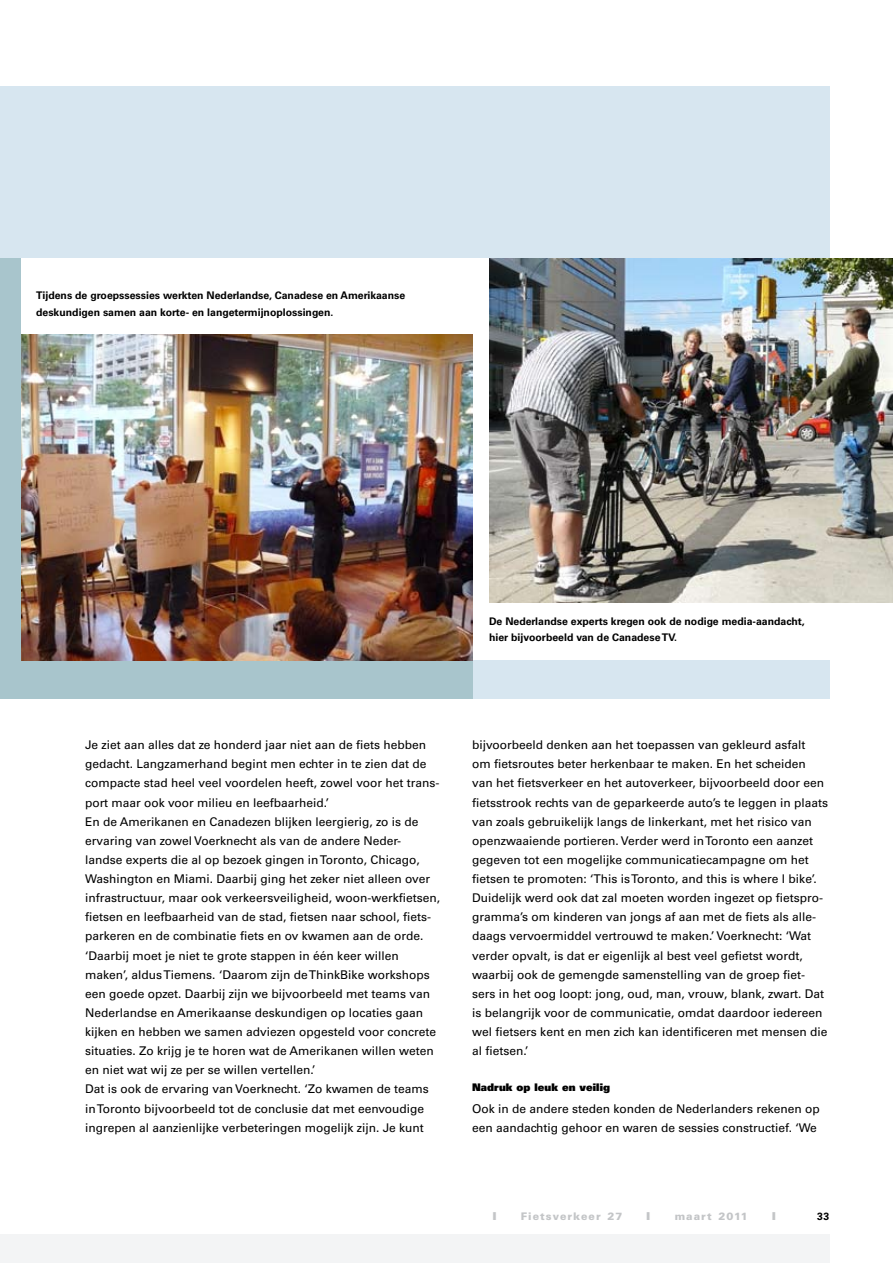
<style>
.page{position:relative;width:893px;height:1263px;background:#fff}
.page>*{position:absolute;margin:0;border:0;box-sizing:border-box;transform-origin:0 0}
.t1{font:12px/19.2px "Univers LT";color:#000}
.t2{font:900 10.8px "Univers LT";color:#c3c5c7;scale:1.2 1}
.t3{font:700 10.5px/16.5px "Univers LT";color:#000}
.t4{font:900 10.5px "Univers LT";letter-spacing:.1em;color:#c3c5c7}
.t5{font:900 10.5px "Univers";letter-spacing:.01em;color:#000}
</style>
<div class="page">
<div style="left:0;top:1234px;width:829px;height:29px;background:#f3f4f5"></div>
<div style="left:0;top:86px;width:829px;height:612px;background:#d7e6f0"></div>
<div style="left:0;top:258px;width:472px;height:440px;background:#a8c5cc"></div>
<div style="left:21px;top:258px;width:872px;height:402px;background:#fff"></div>
<img style="left:21px;top:335px;width:451px;height:325px">
<img style="left:489px;top:258px;width:404px;height:345px">
<p class="t3" style="left:36px;top:287px;width:371px">Tijdens de groepssessies werkten Nederlandse, Canadese en Amerikaanse deskundigen samen aan korte- en langetermijnoplossingen.</p>
<p class="t3" style="left:489px;top:613px;width:317px">De Nederlandse experts kregen ook de nodige media-aandacht, hier bijvoorbeeld van de Canadese TV.</p>
<p class="t1" style="left:85px;top:735px;width:357px">Je ziet aan alles dat ze honderd jaar niet aan de fiets hebben gedacht. Langzamerhand begint men echter in te zien dat de compacte stad heel veel voordelen heeft, zowel voor het trans&shy;port maar ook voor milieu en leefbaarheid.’<br>En de Amerikanen en Canadezen blijken leergierig, zo is de ervaring van zowel Voerknecht als van de andere Neder&shy;landse experts die al op bezoek gingen in Toronto, Chicago, Washington en Miami. Daarbij ging het zeker niet alleen over infrastructuur, maar ook verkeersveiligheid, woon-werkfietsen, fietsen en leefbaarheid van de stad, fietsen naar school, fiets&shy;parkeren en de combinatie fiets en ov kwamen aan de orde. ‘Daarbij moet je niet te grote stappen in één keer willen maken’, aldus Tiemens. ‘Daarom zijn de ThinkBike workshops een goede opzet. Daarbij zijn we bijvoorbeeld met teams van Nederlandse en Amerikaanse deskundigen op locaties gaan kijken en hebben we samen adviezen opgesteld voor concrete situaties. Zo krijg je te horen wat de Amerikanen willen weten en niet wat wij ze per se willen vertellen.’<br>Dat is ook de ervaring van Voerknecht. ‘Zo kwamen de teams in Toronto bijvoorbeeld tot de conclusie dat met eenvoudige ingrepen al aanzienlijke verbeteringen mogelijk zijn. Je kunt</p>
<p class="t1" style="left:472px;top:735px;width:358px">bijvoorbeeld denken aan het toepassen van gekleurd asfalt<br>om fietsroutes beter herkenbaar te maken. En het scheiden van het fietsverkeer en het autoverkeer, bijvoorbeeld door een fietsstrook rechts van de geparkeerde auto’s te leggen in plaats van zoals gebruikelijk langs de linkerkant, met het risico van openzwaaiende portieren. Verder werd in Toronto een aanzet gegeven tot een mogelijke communicatiecampagne om het fietsen te promoten: ‘This is Toronto, and this is where I bike’.<br>Duidelijk werd ook dat zal moeten worden ingezet op fietspro&shy;gramma’s om kinderen van jongs af aan met de fiets als alle&shy;daags vervoermiddel vertrouwd te maken.’ Voerknecht: ‘Wat verder opvalt, is dat er eigenlijk al best veel gefietst wordt, waarbij ook de gemengde samenstelling van de groep fiet&shy;sers in het oog loopt: jong, oud, man, vrouw, blank, zwart. Dat is belangrijk voor de communicatie, omdat daardoor iedereen wel fietsers kent en men zich kan identificeren met mensen die al fietsen.’</p>
<p class="t5" style="left:472px;top:1081px;width:140px">Nadruk op leuk en veilig</p>
<p class="t1" style="left:472px;top:1099px;width:349px">Ook in de andere steden konden de Nederlanders rekenen op een aandachtig gehoor en waren de sessies constructief. ‘We</p>
<p class="t2" style="left:492px;top:1209px;width:5px">I</p>
<p class="t4" style="left:521px;top:1209px;width:103px">Fietsverkeer 27</p>
<p class="t2" style="left:646px;top:1209px;width:5px">I</p>
<p class="t4" style="left:675px;top:1209px;width:75px">maart 2011</p>
<p class="t2" style="left:772px;top:1209px;width:5px">I</p>
<p class="t3" style="left:817px;top:1208px;width:14px">33</p>
</div>
